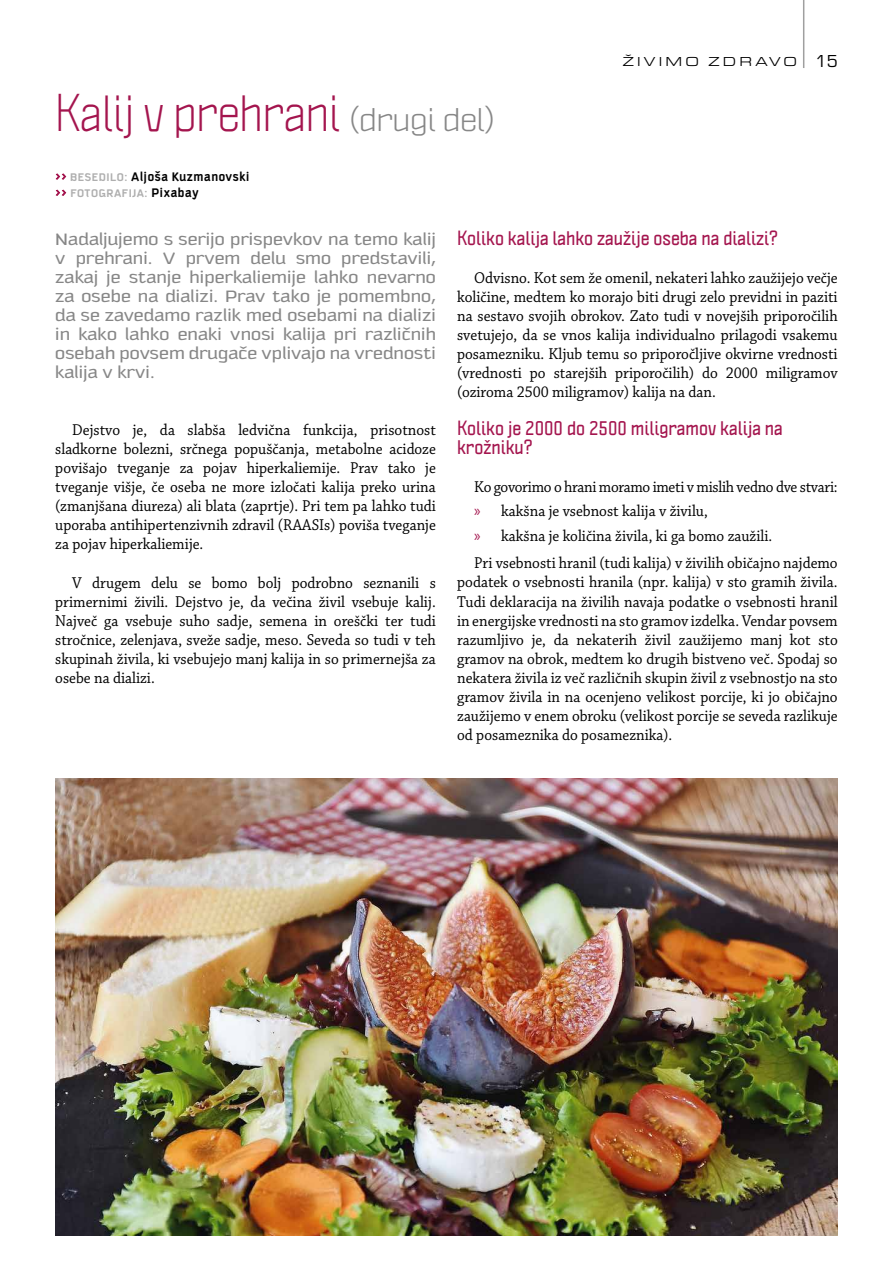
<style>
.page{position:relative;width:893px;height:1263px;background:#fff}
.page>*{position:absolute;margin:0;border:0;box-sizing:border-box;transform-origin:0 0}
.t1{font:46.5px "Politica";color:#a4154e}
.t2{font:18px/19px "Kautiva Pro";letter-spacing:.01em;color:#878787;text-align:justify;scale:1.2 1}
.t3{font:700 18px/19px "Politica";color:#a4154e}
.t4{font:18px "Eurostile";color:#000}
.t5{font:16.5px/19px "Chaparral Pro";color:#000;text-align:justify;scale:.93 1}
.t6{font:700 13.5px "Kautiva Pro";letter-spacing:.05em;color:#000}
.t7{font:13.5px "Eurostile Ext";letter-spacing:.23em;color:#000}
.t8{font:700 12px "Kautiva Pro";letter-spacing:.05em;color:#aeaeae}
.s1{font-size:30px;color:#878787}
.s2{font-family:"Politica";font-size:10.5px;color:#a4154e}
.s3{font-size:12px;color:#aeaeae}
.s4{font-size:13.5px;color:#000}
.s5{font-family:"Myriad Pro";color:#a4154e}
</style>
<div class="page">
<hr style="left:803px;top:0;width:1px;height:68px;background:#9f9f9f">
<img style="left:55px;top:778px;width:783px;height:457px">
<h1 class="t1" style="left:55px;top:78px;width:441px">Kalij v prehrani <span class="s1">(drugi del)</span></h1>
<p class="t6" style="left:55px;top:169px;width:196px"><span class="s2">&gt;&gt;</span> <span class="s3">BESEDILO:</span> Aljoša Kuzmanovski</p>
<p class="t8" style="left:55px;top:186px;width:145px"><span class="s2">&gt;&gt;</span> FOTOGRAFIJA: <span class="s4">Pixabay</span></p>
<p class="t7" style="left:623px;top:53px;width:176px">ŽIVIMO ZDRAVO</p>
<p class="t4" style="left:816px;top:49px;width:24px">15</p>
<p class="t2" style="left:55px;top:229px;width:319px">Nadaljujemo s serijo prispevkov na temo kalij v prehrani. V prvem delu smo predstavili, zakaj je stanje hiperkaliemije lahko nevarno za osebe na dializi. Prav tako je pomembno, da se zavedamo razlik med osebami na dializi in kako lahko enaki vnosi kalija pri različnih osebah povsem drugače vplivajo na vrednosti kalija v krvi.</p>
<p class="t5" style="left:55px;top:421px;width:411px;text-indent:17px">Dejstvo je, da slabša ledvična funkcija, prisotnost sladkorne bolezni, srčnega popuščanja, metabolne acidoze povišajo tveganje za pojav hiperkaliemije. Prav tako je tveganje višje, če oseba ne more izločati kalija preko urina (zmanjšana diureza) ali blata (zaprtje). Pri tem pa lahko tudi uporaba antihipertenzivnih zdravil (RAASIs) poviša tveganje za pojav hiperkaliemije.</p>
<p class="t5" style="left:55px;top:573px;width:411px;text-indent:17px">V drugem delu se bomo bolj podrobno seznanili s primernimi živili. Dejstvo je, da večina živil vsebuje kalij.<br>Največ ga vsebuje suho sadje, semena in oreščki ter tudi stročnice, zelenjava, sveže sadje, meso. Seveda so tudi v teh skupinah živila, ki vsebujejo manj kalija in so primernejša za osebe na dializi.</p>
<p class="t3" style="left:457px;top:227px;width:322px">Koliko kalija lahko zaužije oseba na dializi?</p>
<p class="t5" style="left:457px;top:269px;width:411px;text-indent:17px">Odvisno. Kot sem že omenil, nekateri lahko zaužijejo večje količine, medtem ko morajo biti drugi zelo previdni in paziti na sestavo svojih obrokov. Zato tudi v novejših priporočilih svetujejo, da se vnos kalija individualno prilagodi vsakemu posamezniku. Kljub temu so priporočljive okvirne vrednosti (vrednosti po starejših priporočilih) do 2000 miligramov (oziroma 2500 miligramov) kalija na dan.</p>
<p class="t3" style="left:457px;top:418px;width:327px">Koliko je 2000 do 2500 miligramov kalija na krožniku?</p>
<p class="t5" style="left:474px;top:476px;width:392px;line-height:24.2px;text-align:left">Ko govorimo o hrani moramo imeti v mislih vedno dve stvari: <span class="s5">»</span> kakšna je vsebnost kalija v živilu,<br><span class="s5">»</span> kakšna je količina živila, ki ga bomo zaužili.</p>
<p class="t5" style="left:457px;top:554px;width:411px;text-indent:17px">Pri vsebnosti hranil (tudi kalija) v živilih običajno najdemo podatek o vsebnosti hranila (npr. kalija) v sto gramih živila.<br>Tudi deklaracija na živilih navaja podatke o vsebnosti hranil in energijske vrednosti na sto gramov izdelka. Vendar povsem razumljivo je, da nekaterih živil zaužijemo manj kot sto gramov na obrok, medtem ko drugih bistveno več. Spodaj so nekatera živila iz več različnih skupin živil z vsebnostjo na sto gramov živila in na ocenjeno velikost porcije, ki jo običajno zaužijemo v enem obroku (velikost porcije se seveda razlikuje od posameznika do posameznika).</p>
</div>
